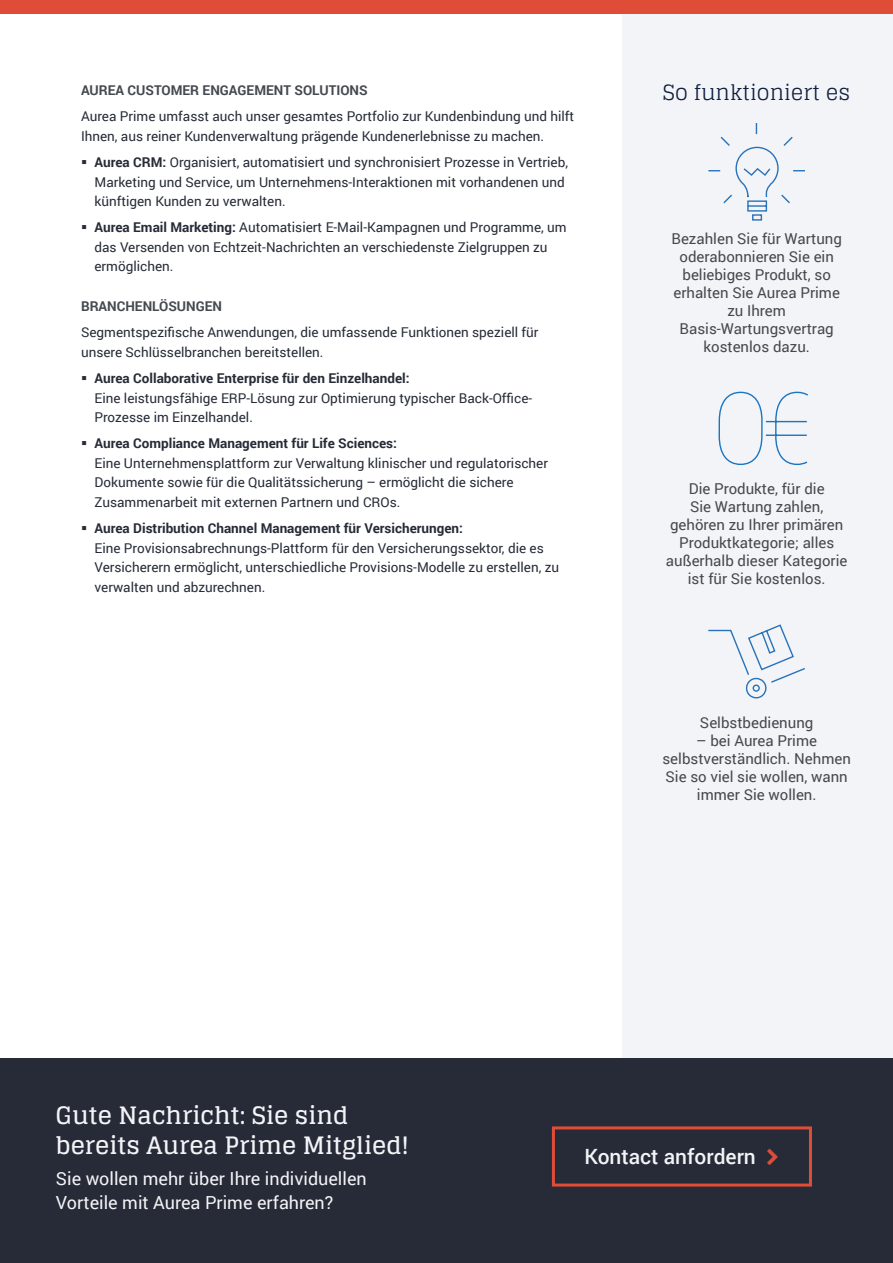
<style>
.page{position:relative;width:893px;height:1263px;background:#fff}
.page>*{position:absolute;margin:0;border:0;box-sizing:border-box;transform-origin:0 0}
.title_text_-_all_cap{font:700 24px/30px "Glegoo";color:#f3f4f7}
.title_text_-_all_cap-2{font:21px "Glegoo";color:#0f1f40}
.t1{font:500 21px "Roboto";color:#f3f4f7}
.title_text_-_all_cap-3{font:18px/24px "Roboto";color:#f3f4f7}
.title_text_-_all_cap-4{font:15px/18px "Roboto";color:#45484f;text-align:center}
.body_copy{font:13.5px/19.5px "Roboto";color:#272b37}
.body_copy-2{font:700 13.5px "Roboto";color:#45484f}
.s1{font-weight:700}
</style>
<div class="page">
<div style="left:623px;top:14px;width:270px;height:1085px;background:#f3f4f7"></div>
<div style="left:0;top:0;width:893px;height:14px;background:#df4c37"></div>
<div style="left:0;top:1059px;width:893px;height:204px;background:#272b37"></div>
<svg style="left:708px;top:123px;width:97px;height:98px"></svg>
<svg style="left:708px;top:624px;width:97px;height:75px"></svg>
<svg style="left:718px;top:391px;width:90px;height:75px"></svg>
<svg style="left:551px;top:1126px;width:261px;height:61px"></svg>
<p class="body_copy-2" style="left:81px;top:81px;width:288px">AUREA CUSTOMER ENGAGEMENT SOLUTIONS</p>
<p class="body_copy" style="left:81px;top:106px;width:495px">Aurea Prime umfasst auch unser gesamtes Portfolio zur Kundenbindung und hilft<br>Ihnen, aus reiner Kundenverwaltung prägende Kundenerlebnisse zu machen.</p>
<p class="body_copy" style="left:94px;top:152px;width:475px;text-indent:-14px">▪ <span class="s1">Aurea CRM:</span> Organisiert, automatisiert und synchronisiert Prozesse in Vertrieb,<br>Marketing und Service, um Unternehmens-Interaktionen mit vorhandenen und künftigen Kunden zu verwalten.</p>
<p class="body_copy" style="left:94px;top:217px;width:474px;text-indent:-14px">▪ <span class="s1">Aurea Email Marketing:</span> Automatisiert E-Mail-Kampagnen und Programme, um das Versenden von Echtzeit-Nachrichten an verschiedenste Zielgruppen zu ermöglichen.</p>
<p class="body_copy-2" style="left:81px;top:297px;width:143px">BRANCHENLÖSUNGEN</p>
<p class="body_copy" style="left:81px;top:322px;width:459px">Segmentspezifische Anwendungen, die umfassende Funktionen speziell für unsere Schlüsselbranchen bereitstellen.</p>
<p class="body_copy" style="left:94px;top:368px;width:439px;text-indent:-14px">▪ <span class="s1">Aurea Collaborative Enterprise für den Einzelhandel:<br></span>Eine leistungsfähige ERP-Lösung zur Optimierung typischer Back-Office-<br>Prozesse im Einzelhandel.</p>
<p class="body_copy" style="left:94px;top:433px;width:455px;text-indent:-14px">▪ <span class="s1">Aurea Compliance Management für Life Sciences:<br></span>Eine Unternehmensplattform zur Verwaltung klinischer und regulatorischer Dokumente sowie für die Qualitätssicherung – ermöglicht die sichere Zusammenarbeit mit externen Partnern und CROs.</p>
<p class="body_copy" style="left:94px;top:518px;width:466px;text-indent:-14px">▪ <span class="s1">Aurea Distribution Channel Management für Versicherungen:<br></span>Eine Provisionsabrechnungs-Plattform für den Versicherungssektor, die es Versicherern ermöglicht, unterschiedliche Provisions-Modelle zu erstellen, zu verwalten und abzurechnen.</p>
<p class="title_text_-_all_cap-2" style="left:663px;top:81px;width:189px">So funktioniert es</p>
<p class="title_text_-_all_cap-4" style="left:671px;top:229px;width:172px">Bezahlen Sie für Wartung oderabonnieren Sie ein beliebiges Produkt, so erhalten Sie Aurea Prime zu Ihrem</p>
<p class="title_text_-_all_cap-4" style="left:679px;top:319px;width:156px">Basis-Wartungsvertrag kostenlos dazu.</p>
<p class="title_text_-_all_cap-4" style="left:666px;top:479px;width:183px">Die Produkte, für die<br>Sie Wartung zahlen, gehören zu Ihrer primären<br>Produktkategorie; alles außerhalb dieser Kategorie ist für Sie kostenlos.</p>
<p class="title_text_-_all_cap-4" style="left:700px;top:713px;width:115px">Selbstbedienung</p>
<p class="title_text_-_all_cap-4" style="left:662px;top:731px;width:190px">– bei Aurea Prime selbstverständlich. Nehmen<br>Sie so viel sie wollen, wann immer Sie wollen.</p>
<p class="title_text_-_all_cap" style="left:56px;top:1101px;width:355px">Gute Nachricht: Sie sind bereits Aurea Prime Mitglied!</p>
<p class="title_text_-_all_cap-3" style="left:56px;top:1166px;width:312px">Sie wollen mehr über Ihre individuellen<br>Vorteile mit Aurea Prime erfahren?</p>
<p class="t1" style="left:584px;top:1141px;width:173px">Kontact anfordern</p>
</div>
